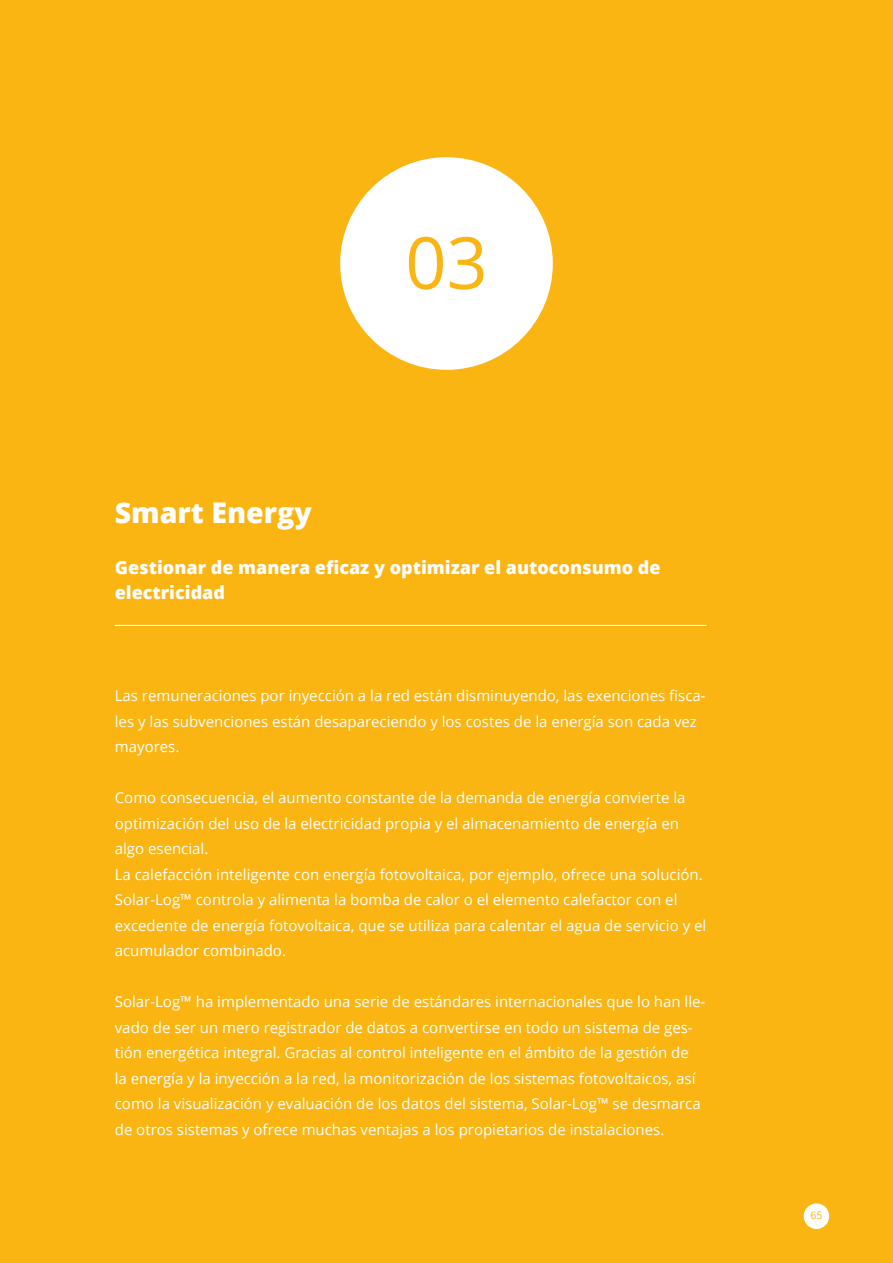
<style>
.page{position:relative;width:893px;height:1263px;background:#fab513}
.page>*{position:absolute;margin:0;border:0;box-sizing:border-box;transform-origin:0 0}
.t1{font:72px "Open Sans";color:#fab513}
.t2{font:800 28.5px "Open Sans";color:#fff}
.t3{font:800 18px/25.5px "Open Sans";color:#fff}
.t4{font:15px/25.5px "Open Sans";color:#fff}
.t5{font:10.5px "Open Sans";color:#fab513}
</style>
<div class="page">
<div style="left:804px;top:1203px;width:25px;height:26px;background:#fff;border-radius:50%"></div>
<div style="left:340px;top:157px;width:213px;height:213px;background:#fff;border-radius:50%"></div>
<hr style="left:115px;top:625px;width:592px;height:1px;background:#fff">
<h1 class="t1" style="left:405px;top:213px;width:84px">03</h1>
<h2 class="t2" style="left:115px;top:491px;width:198px">Smart Energy</h2>
<p class="t3" style="left:115px;top:554px;width:547px">Gestionar de manera eficaz y optimizar el autoconsumo de electricidad</p>
<p class="t4" style="left:115px;top:683px;width:592px">Las remuneraciones por inyección a la red están disminuyendo, las exenciones fisca&shy;les y las subvenciones están desapareciendo y los costes de la energía son cada vez mayores.</p>
<p class="t4" style="left:115px;top:785px;width:593px">Como consecuencia, el aumento constante de la demanda de energía convierte la optimización del uso de la electricidad propia y el almacenamiento de energía en algo esencial.<br>La calefacción inteligente con energía fotovoltaica, por ejemplo, ofrece una solución.<br>Solar-Log™ controla y alimenta la bomba de calor o el elemento calefactor con el excedente de energía fotovoltaica, que se utiliza para calentar el agua de servicio y el acumulador combinado.</p>
<p class="t4" style="left:115px;top:989px;width:592px">Solar-Log™ ha implementado una serie de estándares internacionales que lo han lle&shy;vado de ser un mero registrador de datos a convertirse en todo un sistema de ges&shy;tión energética integral. Gracias al control inteligente en el ámbito de la gestión de<br>la energía y la inyección a la red, la monitorización de los sistemas fotovoltaicos, así como la visualización y evaluación de los datos del sistema, Solar-Log™ se desmarca de otros sistemas y ofrece muchas ventajas a los propietarios de instalaciones.</p>
<p class="t5" style="left:810px;top:1208px;width:14px">65</p>
</div>
